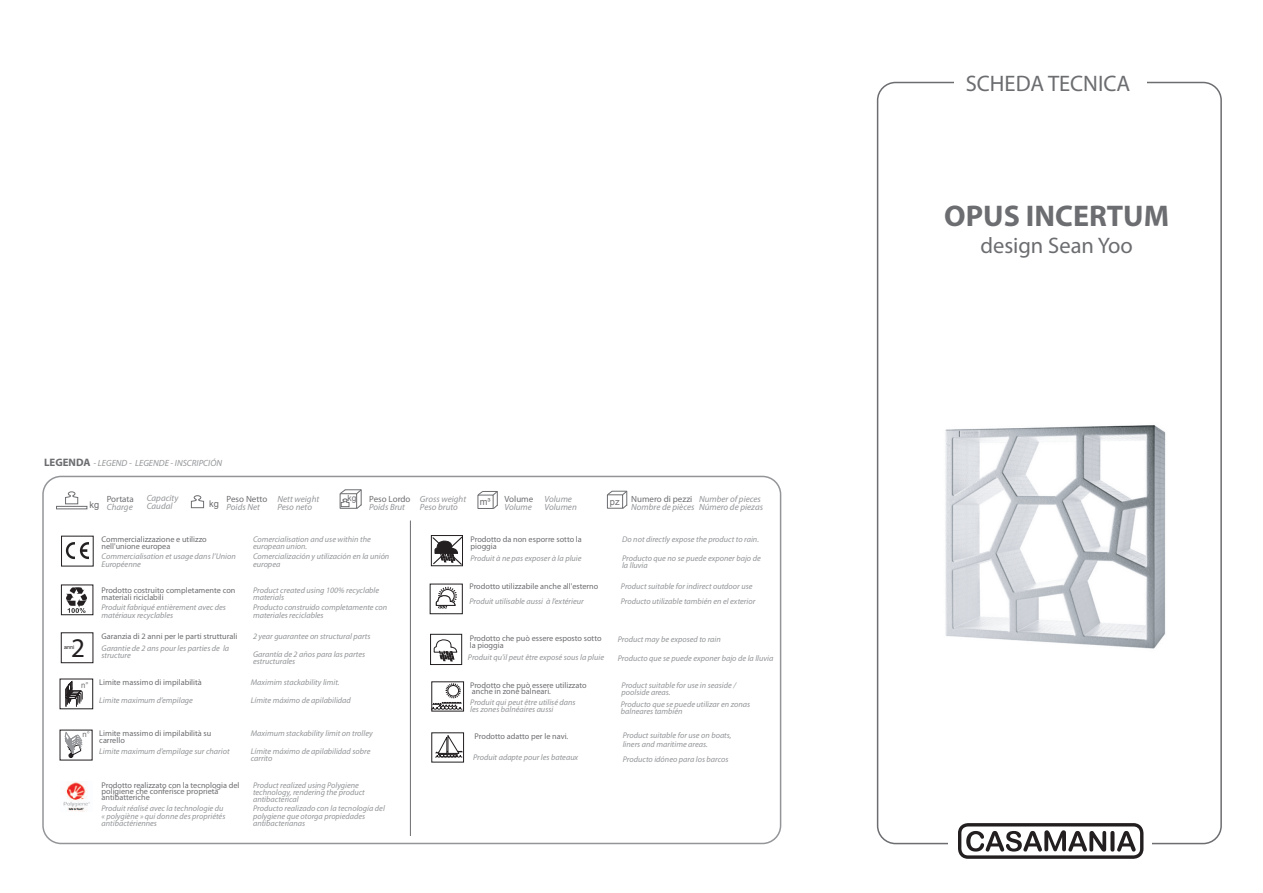
<style>
.page{position:relative;width:1263px;height:893px;background:#fff}
.page>*{position:absolute;margin:0;border:0;box-sizing:border-box;transform-origin:0 0}
.t1{font:700 30px "Myriad Pro";color:#6c6d70}
.t2{font:27px "Myriad";color:#231f20}
.t3{font:22.5px "Myriad Pro";color:#6c6d70}
.t4{font:9.3px "Arial";color:#6c6d70}
.t5{font:italic 9px/7.8px "Myriad Pro";color:#939598}
.t6{font:9px "Myriad Pro";color:#6c6d70}
.t7{font:italic 9px/7.8px "Myriad";color:#939598}
.t8{font:8.4px "Arial";color:#6c6d70}
.t9{font:italic 8.25px/7.2px "Myriad Pro";color:#939598}
.t10{font:8.25px/7.2px "Myriad Pro";color:#6c6d70}
.t11{font:8.1px "Arial";color:#6c6d70;scale:.96 1}
.t12{font:7.8px "Arial";color:#6c6d70}
.t13{font:5.4px "Arial";color:#231f20}
.s1{font-weight:700;font-style:normal;font-size:10.8px;color:#6c6d70}
</style>
<div class="page">
<img style="left:945px;top:425px;width:221px;height:224px">
<svg style="left:958px;top:823px;width:185px;height:36px"></svg>
<hr style="left:410px;top:520px;width:1px;height:316px;background:#6c6d70">
<img style="left:67px;top:587px;width:20px;height:25px">
<div style="left:61px;top:585px;width:32px;height:30px;border:1px solid #231f20"></div>
<img style="left:65px;top:542px;width:24px;height:17px">
<svg style="left:436px;top:586px;width:21px;height:23px"></svg>
<div style="left:61px;top:633px;width:32px;height:30px;border:1px solid #231f20"></div>
<svg style="left:191px;top:495px;width:13px;height:13px"></svg>
<svg style="left:65px;top:491px;width:14px;height:14px"></svg>
<div style="left:56px;top:506px;width:31px;height:3px;border:1px solid #6c6d70"></div>
<svg style="left:477px;top:491px;width:21px;height:18px"></svg>
<svg style="left:607px;top:490px;width:21px;height:19px"></svg>
<svg style="left:339px;top:489px;width:23px;height:20px"></svg>
<img style="left:63px;top:782px;width:27px;height:29px">
<svg style="left:66px;top:681px;width:16px;height:26px"></svg>
<svg style="left:65px;top:732px;width:17px;height:26px"></svg>
<div style="left:431px;top:535px;width:32px;height:31px;background:#2a2627"></div>
<svg style="left:431px;top:536px;width:32px;height:30px"></svg>
<div style="left:430px;top:634px;width:32px;height:31px;background:#fff;border:1px solid #231f20"></div>
<svg style="left:433px;top:640px;width:25px;height:21px"></svg>
<svg style="left:431px;top:683px;width:31px;height:27px"></svg>
<svg style="left:435px;top:735px;width:27px;height:22px"></svg>
<div style="left:42px;top:476px;width:739px;height:368px;border:2px solid #939598;border-radius:18px"></div>
<p class="t5" style="left:44px;top:459px;width:179px"><span class="s1">LEGENDA</span> - LEGEND - LEGENDE - INSCRIPCIÓN</p>
<p class="t6" style="left:107px;top:493px;width:29px">Portata</p>
<p class="t5" style="left:107px;top:503px;width:28px">Charge</p>
<p class="t7" style="left:147px;top:494px;width:33px">Capacity<br>Caudal</p>
<p class="t6" style="left:505px;top:493px;width:30px">Volume</p>
<p class="t8" style="left:347px;top:492px;width:10px">kg</p>
<p class="t5" style="left:631px;top:503px;width:65px">Nombre de pièces</p>
<p class="t5" style="left:699px;top:495px;width:66px">Number of pieces<br>Número de piezas</p>
<p class="t6" style="left:227px;top:493px;width:42px">Peso Netto</p>
<p class="t5" style="left:227px;top:503px;width:35px">Poids Net</p>
<p class="t5" style="left:277px;top:495px;width:43px">Nett weight<br>Peso neto</p>
<p class="t6" style="left:369px;top:493px;width:43px">Peso Lordo</p>
<p class="t5" style="left:505px;top:503px;width:29px">Volume</p>
<p class="t5" style="left:545px;top:495px;width:34px">Volume<br>Volumen</p>
<p class="t6" style="left:631px;top:493px;width:63px">Numero di pezzi</p>
<p class="t5" style="left:369px;top:503px;width:37px">Poids Brut</p>
<p class="t5" style="left:420px;top:495px;width:48px">Gross weight<br>Peso bruto</p>
<p class="t4" style="left:89px;top:498px;width:11px">kg</p>
<p class="t4" style="left:209px;top:498px;width:11px">kg</p>
<p class="t4" style="left:480px;top:496px;width:12px">m³</p>
<p class="t4" style="left:610px;top:496px;width:11px">pz</p>
<p class="t10" style="left:101px;top:535px;width:107px">Commercializzazione e utilizzo nell'unione europea</p>
<p class="t9" style="left:101px;top:553px;width:136px">Commercialisation et usage dans l’Union<br>Européenne</p>
<p class="t9" style="left:253px;top:535px;width:119px">Comercialisation and use within the european union.</p>
<p class="t9" style="left:253px;top:553px;width:138px">Comercialización y utilización en la unión europea</p>
<p class="t10" style="left:470px;top:535px;width:113px">Prodotto da non esporre sotto la pioggia</p>
<p class="t9" style="left:470px;top:554px;width:112px">Produit à ne pas exposer à la pluie</p>
<p class="t9" style="left:622px;top:535px;width:139px">Do not directly expose the product to rain.</p>
<p class="t9" style="left:622px;top:554px;width:140px">Producto que no se puede exponer bajo de la lluvia</p>
<p class="t10" style="left:102px;top:586px;width:135px">Prodotto costruito completamente con materiali riciclabili</p>
<p class="t9" style="left:102px;top:604px;width:126px">Produit fabriqué entièrement avec des matériaux recyclables</p>
<p class="t9" style="left:253px;top:586px;width:128px">Product created using 100% recyclable materials</p>
<p class="t9" style="left:253px;top:604px;width:136px">Producto construido completamente con materiales reciclables</p>
<p class="t10" style="left:469px;top:583px;width:130px">Prodotto utilizzabile anche all'esterno</p>
<p class="t9" style="left:469px;top:597px;width:116px">Produit utilisable aussi à l’extérieur</p>
<p class="t9" style="left:621px;top:579px;width:136px;line-height:14.5px">Product suitable for indirect outdoor use<br>Producto utilizable también en el exterior</p>
<h2 class="t2" style="left:71px;top:634px;width:15px">2</h2>
<p class="t13" style="left:64px;top:644px;width:12px">anni</p>
<p class="t11" style="left:81px;top:680px;width:9px">n°</p>
<p class="t10" style="left:102px;top:633px;width:137px">Garanzia di 2 anni per le parti strutturali</p>
<p class="t9" style="left:102px;top:644px;width:129px">Garantie de 2 ans pour les parties de la structure</p>
<p class="t9" style="left:253px;top:628px;width:119px;line-height:17.5px">2 year guarantee on structural parts<br>Garantía de 2 años para las partes</p>
<p class="t9" style="left:253px;top:658px;width:44px">estructurales</p>
<p class="t10" style="left:99px;top:679px;width:104px">Limite massimo di impilabilità</p>
<p class="t9" style="left:99px;top:696px;width:95px">Limite maximum d’empilage</p>
<p class="t9" style="left:251px;top:673px;width:102px;line-height:17.5px">Maximim stackability limit.<br>Límite máximo de apilabilidad</p>
<p class="t12" style="left:83px;top:729px;width:9px">n°</p>
<p class="t10" style="left:99px;top:730px;width:114px">Limite massimo di impilabilità su carrello</p>
<p class="t9" style="left:99px;top:747px;width:132px">Limite maximum d’empilage sur chariot</p>
<p class="t9" style="left:251px;top:724px;width:123px;line-height:17.5px">Maximum stackability limit on trolley<br>Límite máximo de apilabilidad sobre</p>
<p class="t9" style="left:251px;top:754px;width:23px">carrito</p>
<p class="t10" style="left:470px;top:634px;width:133px">Prodotto che può essere esposto sotto la pioggia</p>
<p class="t9" style="left:618px;top:636px;width:105px">Product may be exposed to rain</p>
<p class="t9" style="left:468px;top:654px;width:138px">Produit qu'il peut être exposé sous la pluie</p>
<p class="t9" style="left:618px;top:654px;width:157px">Producto que se puede exponer bajo de la lluvia</p>
<p class="t9" style="left:621px;top:700px;width:131px">Producto que se puede utilizar en zonas balneares también</p>
<p class="t10" style="left:470px;top:682px;width:118px;line-height:6px">Prodotto che può essere utilizzato anche in zone balneari.</p>
<p class="t9" style="left:622px;top:682px;width:116px">Product suitable for use in seaside / poolside areas.</p>
<p class="t10" style="left:475px;top:732px;width:95px">Prodotto adatto per le navi.</p>
<p class="t9" style="left:623px;top:731px;width:110px;line-height:9px">Product suitable for use on boats, liners and maritime areas.</p>
<p class="t9" style="left:470px;top:699px;width:107px">Produit qui peut être utilisé dans les zones balnéaires aussi</p>
<p class="t9" style="left:473px;top:754px;width:107px">Produit adapte pour les bateaux</p>
<p class="t9" style="left:623px;top:756px;width:107px">Producto idóneo para los barcos</p>
<p class="t10" style="left:102px;top:782px;width:140px;line-height:6px">Prodotto realizzato con la tecnologia del poligiene che conferisce proprietà antibatteriche</p>
<p class="t9" style="left:102px;top:805px;width:125px">Produit réalisé avec la technologie du « polygiène » qui donne des propriétés antibactériennes</p>
<p class="t9" style="left:253px;top:781px;width:113px">Product realized using Polygiene technology, rendering the product antibacterical</p>
<p class="t9" style="left:253px;top:805px;width:133px">Producto realizado con la tecnología del polygiene que otorga propiedades antibacterianas</p>
<h3 class="t3" style="left:966px;top:69px;width:166px">SCHEDA TECNICA</h3>
<h1 class="t1" style="left:944px;top:197px;width:226px">OPUS INCERTUM</h1>
<h3 class="t3" style="left:980px;top:232px;width:154px">design Sean Yoo</h3>
</div>
